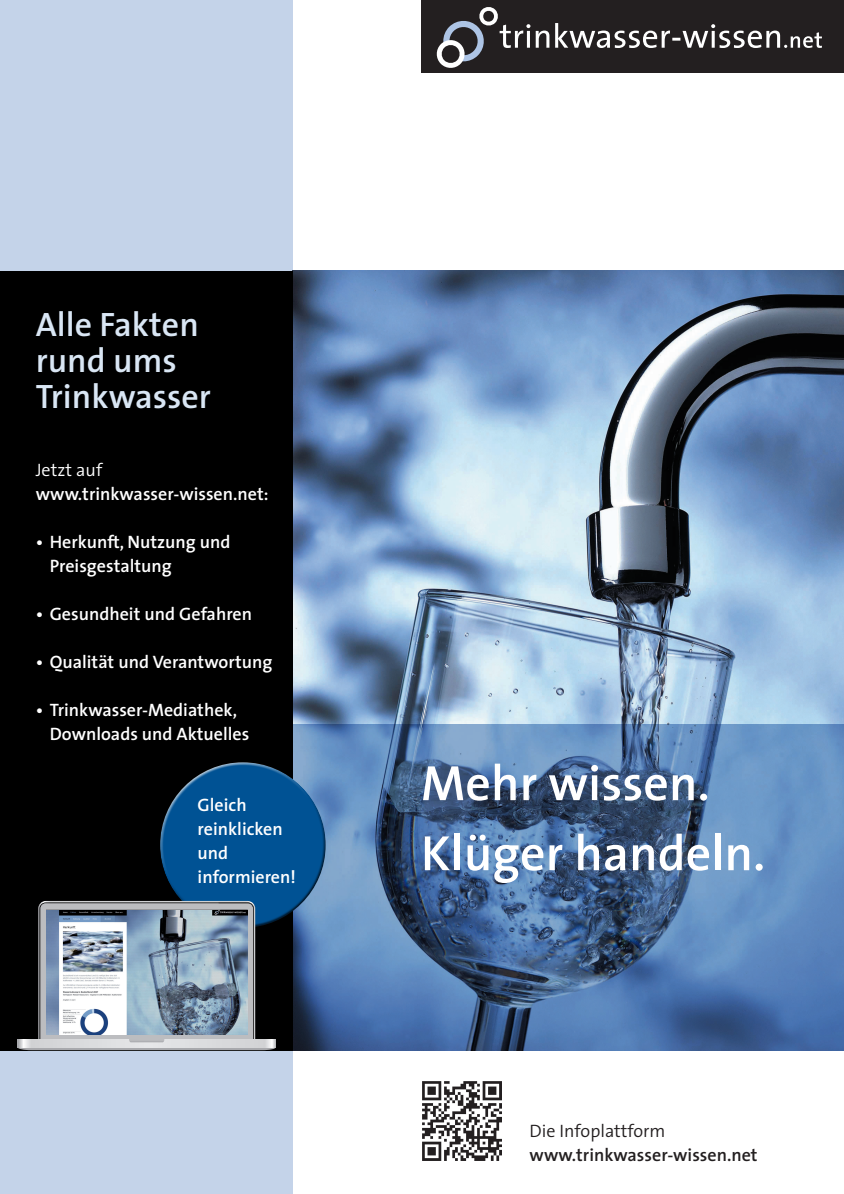
<style>
.page{position:relative;width:844px;height:1194px;background:#fff}
.page>*{position:absolute;margin:0;border:0;box-sizing:border-box;transform-origin:0 0}
.t1{font:600 50px/70px "The Sans";color:#fff}
.t2{font:600 34px/36px "The Sans";color:#d9e6f4}
.t3{font:600 18px/24px "The Sans";color:#fff}
.t4{font:600 18px "The Sans";color:#231f20}
.t5{font:300 18px "The Sans";color:#231f20}
.t6{font:300 18px "The Sans";color:#fff}
</style>
<div class="page">
<div style="left:0;top:1042px;width:293px;height:151px;background:#c4d3e9"></div>
<div style="left:0;top:0;width:293px;height:888px;background:#c4d3e9"></div>
<img style="left:293px;top:271px;width:550px;height:452px">
<svg style="left:293px;top:723px;width:550px;height:326px;background:#5074a3"></svg>
<img style="left:422px;top:1081px;width:79px;height:79px">
<div style="left:421px;top:1px;width:421px;height:72px;background:#231f20"></div>
<svg style="left:436px;top:7px;width:385px;height:61px"></svg>
<div style="left:0;top:271px;width:293px;height:778px;background:#000"></div>
<div style="left:160px;top:761px;width:156px;height:124px;background:#fff;opacity:.75"></div>
<div style="left:163px;top:788px;width:163px;height:139px;background:#231f20;opacity:.75"></div>
<svg style="left:18px;top:1047px;width:257px;height:2px"></svg>
<svg style="left:18px;top:1039px;width:257px;height:8px;background:#dadbdd"></svg>
<svg style="left:38px;top:900px;width:217px;height:141px;background:#a4a8ae"></svg>
<img style="left:47px;top:910px;width:200px;height:123px">
<h2 class="t2" style="left:36px;top:305px;width:177px">Alle Fakten rund ums<br>Trinkwasser</h2>
<p class="t6" style="left:36px;top:455px;width:68px">Jetzt auf</p>
<p class="t3" style="left:36px;top:481px;width:234px">www.trinkwasser-wissen.net:</p>
<p class="t3" style="left:50px;top:529px;width:182px;text-indent:-14px">• Herkunft, Nutzung und<br>Preisgestaltung</p>
<p class="t3" style="left:36px;top:601px;width:218px">• Gesundheit und Gefahren</p>
<p class="t3" style="left:36px;top:649px;width:238px">• Qualität und Verantwortung</p>
<p class="t3" style="left:50px;top:697px;width:201px;text-indent:-14px">• Trinkwasser-Mediathek,<br>Downloads und Aktuelles</p>
<p class="t3" style="left:197px;top:792px;width:100px">Gleich reinklicken und informieren!</p>
<h1 class="t1" style="left:421px;top:746px;width:345px">Mehr wissen.<br>Klüger handeln.</h1>
<p class="t5" style="left:529px;top:1115px;width:137px">Die Infoplattform</p>
<p class="t4" style="left:529px;top:1139px;width:229px">www.trinkwasser-wissen.net</p>
</div>
